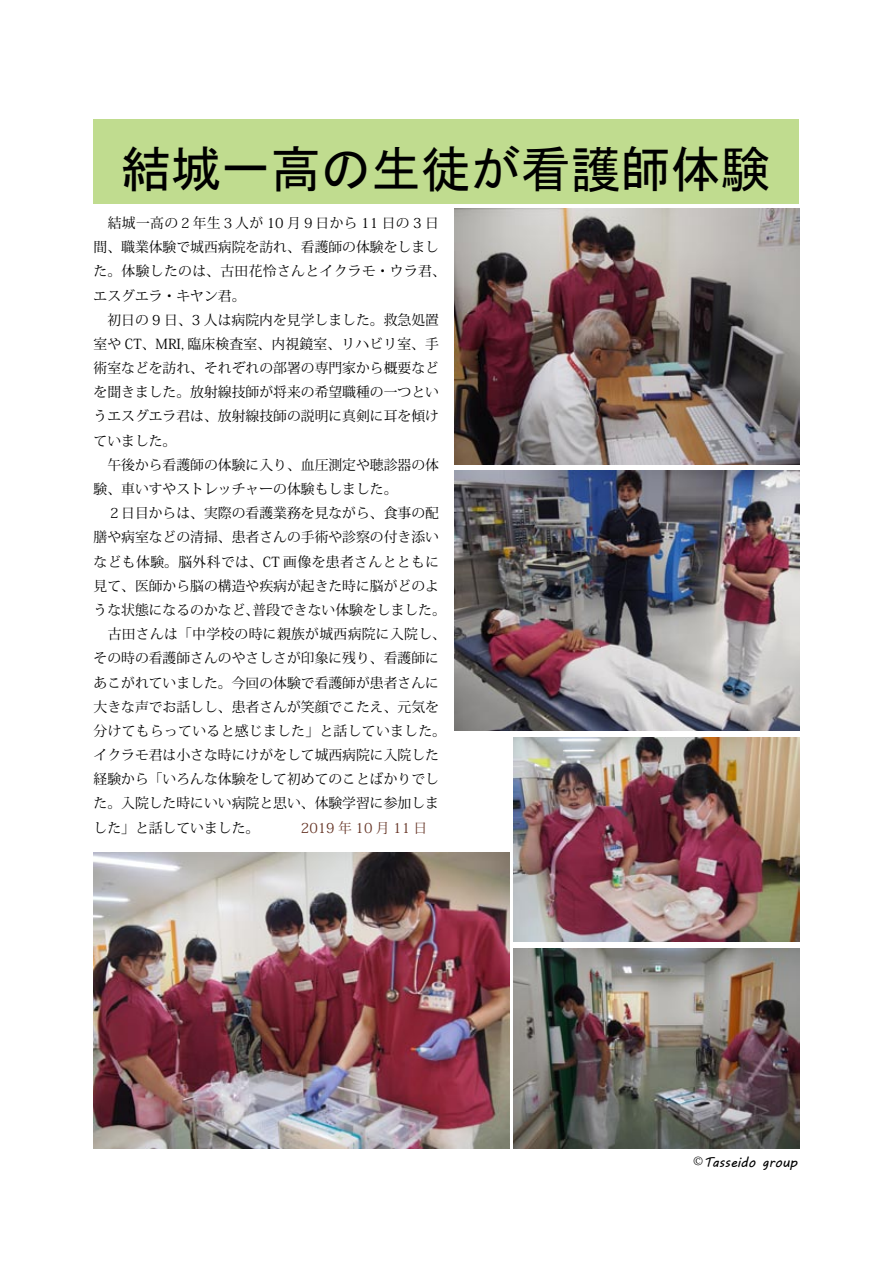
<style>
.page{position:relative;width:893px;height:1263px;background:#fff}
.page>*{position:absolute;margin:0;border:0;box-sizing:border-box;transform-origin:0 0}
.t1{font:49.95px "MS Gothic";color:#000}
.t2{font:13.8px/24.2px "Koz Min Pro";color:#000}
.t3{font:13.8px "Koz Min Pro";letter-spacing:.025em;color:#000}
.t4{font:13.8px "Koz Min Pro";letter-spacing:.03em;color:#000}
.t5{font:13.8px "MV Boli";color:#000}
.s1{color:#653425}
.s2{font-family:"Koz Min Pro"}
</style>
<div class="page">
<div style="left:94px;top:119px;width:705px;height:84px;background:#c0dc8f"></div>
<img style="left:455px;top:208px;width:344px;height:257px">
<img style="left:94px;top:852px;width:415px;height:297px">
<img style="left:513px;top:948px;width:286px;height:201px">
<img style="left:513px;top:737px;width:286px;height:204px">
<img style="left:455px;top:470px;width:344px;height:261px">
<h1 class="t1" style="left:121px;top:144px;width:651px">結城一高の生徒が看護師体験</h1>
<p class="t3" style="left:94px;top:213px;width:347px">　結城一高の２年生３人が 10 月９日から 11 日の 3 日</p>
<p class="t2" style="left:94px;top:235px;width:347px">間、職業体験で城西病院を訪れ、看護師の体験をしまし</p>
<p class="t3" style="left:94px;top:261px;width:354px">た。体験したのは、古田花怜さんとイクラモ・ウラ君、</p>
<p class="t2" style="left:94px;top:283px;width:154px">エスグエラ・キヤン君。</p>
<p class="t2" style="left:94px;top:307px;width:347px">　初日の 9 日、3 人は病院内を見学しました。救急処置</p>
<p class="t2" style="left:94px;top:331px;width:347px">室や CT、MRI, 臨床検査室、内視鏡室、リハビリ室、手</p>
<p class="t2" style="left:94px;top:355px;width:347px">術室などを訪れ、それぞれの部署の専門家から概要など</p>
<p class="t2" style="left:94px;top:380px;width:347px">を聞きました。放射線技師が将来の希望職種の一つとい</p>
<p class="t2" style="left:94px;top:404px;width:347px">うエスグエラ君は、放射線技師の説明に真剣に耳を傾け</p>
<p class="t2" style="left:94px;top:428px;width:84px">ていました。</p>
<p class="t2" style="left:94px;top:452px;width:347px">　午後から看護師の体験に入り、血圧測定や聴診器の体</p>
<p class="t2" style="left:94px;top:476px;width:306px">験、車いすやストレッチャーの体験もしました。</p>
<p class="t2" style="left:94px;top:501px;width:347px">　２日目からは、実際の看護業務を見ながら、食事の配</p>
<p class="t2" style="left:94px;top:525px;width:347px">膳や病室などの清掃、患者さんの手術や診察の付き添い</p>
<p class="t4" style="left:94px;top:552px;width:347px">なども体験。脳外科では、CT 画像を患者さんとともに</p>
<p class="t2" style="left:94px;top:573px;width:347px">見て、医師から脳の構造や疾病が起きた時に脳がどのよ</p>
<p class="t2" style="left:252px;top:597px;width:195px">普段できない体験をしました。</p>
<p class="t2" style="left:94px;top:597px;width:354px">うな状態になるのかなど、<br>　古田さんは「中学校の時に親族が城西病院に入院し、その時の看護師さんのやさしさが印象に残り、看護師にあこがれていました。今回の体験で看護師が患者さんに大きな声でお話しし、患者さんが笑顔でこたえ、元気を分けてもらっていると感じました」と話していました。イクラモ君は小さな時にけがをして城西病院に入院した経験から「いろんな体験をして初めてのことばかりでした。入院した時にいい病院と思い、体験学習に参加しました」と話していました。　　　<span class="s1">2019 年 10 月 11 日</span></p>
<p class="t5" style="left:693px;top:1153px;width:64px"><span class="s2">©</span>Tasseido</p>
<p class="t5" style="left:762px;top:1153px;width:37px">group</p>
</div>
